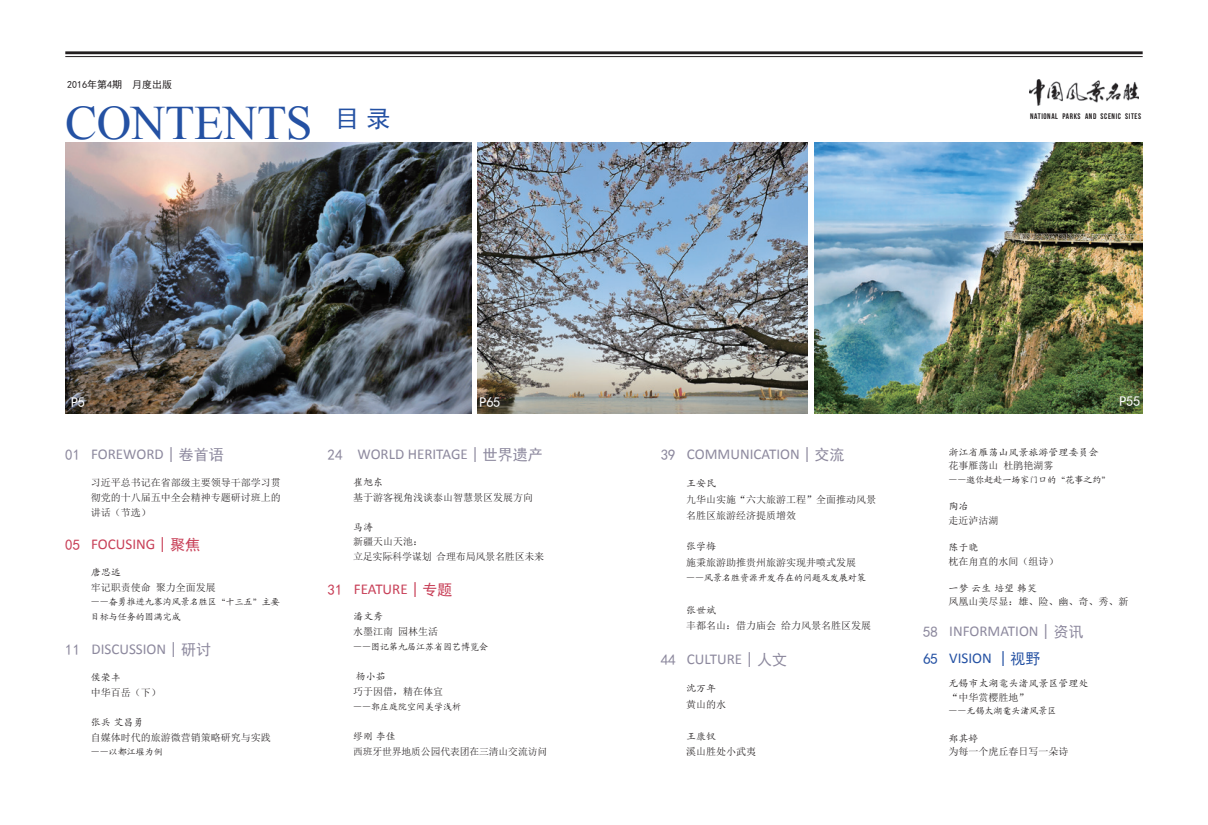
<style>
.page{position:relative;width:1208px;height:825px;background:#fff}
.page>*{position:absolute;margin:0;border:0;box-sizing:border-box;transform-origin:0 0}
.t1{font:48px "Times New Roman";letter-spacing:-.01em;color:#2451a3}
.t2{font:15px/27.2px "Calibri";color:#8d899e}
.t3{font:15px "Calibri";color:#c84058}
.t4{font:14px "Sim Hei";color:#fff}
.t5{font:10px/15px "N Sim Sun";color:#231f20;text-align:justify}
.t6{font:10px "Adobe Kaiti Std";color:#231f20}
.t7{font:10px/15px "N Sim Sun";letter-spacing:-.02em;color:#231f20}
.t8{font:10px "Sim Hei";color:#231f20}
.t9{font:9.8px "N Sim Sun";letter-spacing:-.01em;color:#231f20}
.t10{font:9px/15.5px "Kai Ti GB2312";color:#231f20}
.t11{font:8.1px "Bebas Neue";letter-spacing:.075em;color:#231f20}
.s1{font-family:"Sim Hei"}
.s2{font-family:"Sim Hei";color:#2451a3}
.s3{color:#2451a3}
</style>
<div class="page">
<img style="left:65px;top:143px;width:406px;height:270px">
<img style="left:814px;top:143px;width:328px;height:270px">
<img style="left:477px;top:143px;width:331px;height:270px">
<hr style="left:65px;top:51px;width:1077px;height:3px;background:#231f20">
<hr style="left:65px;top:56px;width:1077px;height:1px;background:#231f20">
<img style="left:1029px;top:79px;width:109px;height:26px">
<p class="t8" style="left:67px;top:79px;width:106px">2016年第4期 月度出版</p>
<h1 class="t1" style="left:65px;top:91px;width:327px">CONTENTS <sup>目</sup> <sup>录</sup></h1>
<p class="t11" style="left:1030px;top:112px;width:113px">NATIONAL PARKS AND SCENIC SITES</p>
<h3 class="t4" style="left:71px;top:395px;width:15px">P5</h3>
<h3 class="t4" style="left:479px;top:395px;width:22px">P65</h3>
<h3 class="t4" style="left:1119px;top:394px;width:22px">P55</h3>
<h2 class="t2" style="left:65px;top:441px;width:160px"><span class="s1">01</span> FOREWORD <span class="s1">| 卷首语</span></h2>
<p class="t5" style="left:91px;top:475px;width:192px">习近平总书记在省部级主要领导干部学习贯彻党的十八届五中全会精神专题研讨班上的讲话（节选）</p>
<h2 class="t3" style="left:65px;top:535px;width:136px"><span class="s1">05</span> FOCUSING <span class="s1">| 聚焦</span></h2>
<p class="t6" style="left:91px;top:566px;width:31px">唐思远</p>
<p class="t5" style="left:91px;top:580px;width:127px">牢记职责使命 聚力全面发展</p>
<p class="t10" style="left:91px;top:594px;width:191px">——奋勇推进九寨沟风景名胜区“十三五”主要目标与任务的圆满完成</p>
<h2 class="t2" style="left:65px;top:636px;width:147px"><span class="s1">11</span> DISCUSSION <span class="s1">| 研讨</span></h2>
<p class="t6" style="left:91px;top:671px;width:31px">侯荣丰</p>
<p class="t5" style="left:91px;top:685px;width:72px">中华百岳（下）</p>
<p class="t6" style="left:91px;top:716px;width:54px">张兵 艾昌勇</p>
<p class="t5" style="left:91px;top:730px;width:182px">自媒体时代的旅游微营销策略研究与实践</p>
<p class="t10" style="left:91px;top:744px;width:74px">——以都江堰为例</p>
<h2 class="t2" style="left:327px;top:441px;width:217px"><span class="s1">24</span> WORLD HERITAGE <span class="s1">| 世界遗产</span></h2>
<p class="t6" style="left:353px;top:476px;width:31px">崔旭东</p>
<p class="t5" style="left:353px;top:489px;width:181px">基于游客视角浅谈泰山智慧景区发展方向</p>
<p class="t6" style="left:353px;top:521px;width:21px">马涛</p>
<p class="t7" style="left:353px;top:534px;width:193px">新疆天山天池：<br>立足实际科学谋划 合理布局风景名胜区未来</p>
<h2 class="t3" style="left:327px;top:579px;width:127px"><span class="s1">31</span> FEATURE <span class="s1">| 专题</span></h2>
<p class="t6" style="left:353px;top:610px;width:31px">潘文秀</p>
<p class="t5" style="left:353px;top:624px;width:86px">水墨江南 园林生活</p>
<p class="t10" style="left:353px;top:639px;width:136px">——图记第九届江苏省园艺博览会</p>
<p class="t6" style="left:356px;top:670px;width:31px">杨小茹</p>
<p class="t5" style="left:353px;top:684px;width:91px">巧于因借，精在体宜</p>
<p class="t10" style="left:353px;top:699px;width:109px">——郭庄庭院空间美学浅析</p>
<p class="t6" style="left:353px;top:730px;width:44px">缪刚 李佳</p>
<p class="t9" style="left:353px;top:746px;width:196px">西班牙世界地质公园代表团在三清山交流访问</p>
<h2 class="t2" style="left:660px;top:441px;width:185px"><span class="s1">39</span> COMMUNICATION <span class="s1">| 交流</span></h2>
<p class="t6" style="left:686px;top:478px;width:31px">王安民</p>
<p class="t5" style="left:686px;top:491px;width:191px;line-height:15.8px">九华山实施“六大旅游工程”全面推动风景名胜区旅游经济提质增效</p>
<p class="t6" style="left:686px;top:541px;width:31px">张学梅</p>
<p class="t5" style="left:686px;top:555px;width:171px">施秉旅游助推贵州旅游实现井喷式发展</p>
<p class="t10" style="left:686px;top:570px;width:181px">——风景名胜资源开发存在的问题及发展对策</p>
<p class="t6" style="left:686px;top:604px;width:31px">张世斌</p>
<p class="t5" style="left:686px;top:618px;width:186px">丰都名山：借力庙会 给力风景名胜区发展</p>
<h2 class="t2" style="left:660px;top:646px;width:128px"><span class="s1">44</span> CULTURE <span class="s1">| 人文</span></h2>
<p class="t6" style="left:686px;top:682px;width:31px">沈万年</p>
<p class="t5" style="left:686px;top:697px;width:41px">黄山的水</p>
<p class="t6" style="left:686px;top:730px;width:31px">王康钗</p>
<p class="t5" style="left:686px;top:744px;width:71px">溪山胜处小武夷</p>
<p class="t6" style="left:948px;top:446px;width:151px">浙江省雁荡山风景旅游管理委员会</p>
<p class="t5" style="left:948px;top:458px;width:106px">花事雁荡山 杜鹃艳湖雾</p>
<p class="t10" style="left:948px;top:472px;width:163px">——邀你赶赴一场家门口的“花事之约”</p>
<p class="t6" style="left:948px;top:500px;width:21px">陶冶</p>
<p class="t5" style="left:948px;top:513px;width:51px">走近泸沽湖</p>
<p class="t6" style="left:948px;top:541px;width:31px">陈于晓</p>
<p class="t5" style="left:948px;top:553px;width:111px">枕在甪直的水间（组诗）</p>
<p class="t6" style="left:948px;top:582px;width:90px">一梦 云生 培望 韩笑</p>
<p class="t5" style="left:948px;top:594px;width:181px">凤凰山美尽显：雄、险、幽、奇、秀、新</p>
<h2 class="t2" style="left:923px;top:618px;width:162px"><span class="s1">58</span> INFORMATION <span class="s1">| 资讯<br></span><span class="s2">65</span> <span class="s3">VISION</span> <span class="s2">| 视野</span></h2>
<p class="t6" style="left:948px;top:677px;width:141px">无锡市太湖鼋头渚风景区管理处</p>
<p class="t5" style="left:948px;top:689px;width:81px">“中华赏樱胜地”</p>
<p class="t10" style="left:948px;top:703px;width:109px">——无锡太湖鼋头渚风景区</p>
<p class="t6" style="left:948px;top:732px;width:31px">郑其婷</p>
<p class="t5" style="left:948px;top:744px;width:121px">为每一个虎丘春日写一朵诗</p>
</div>
